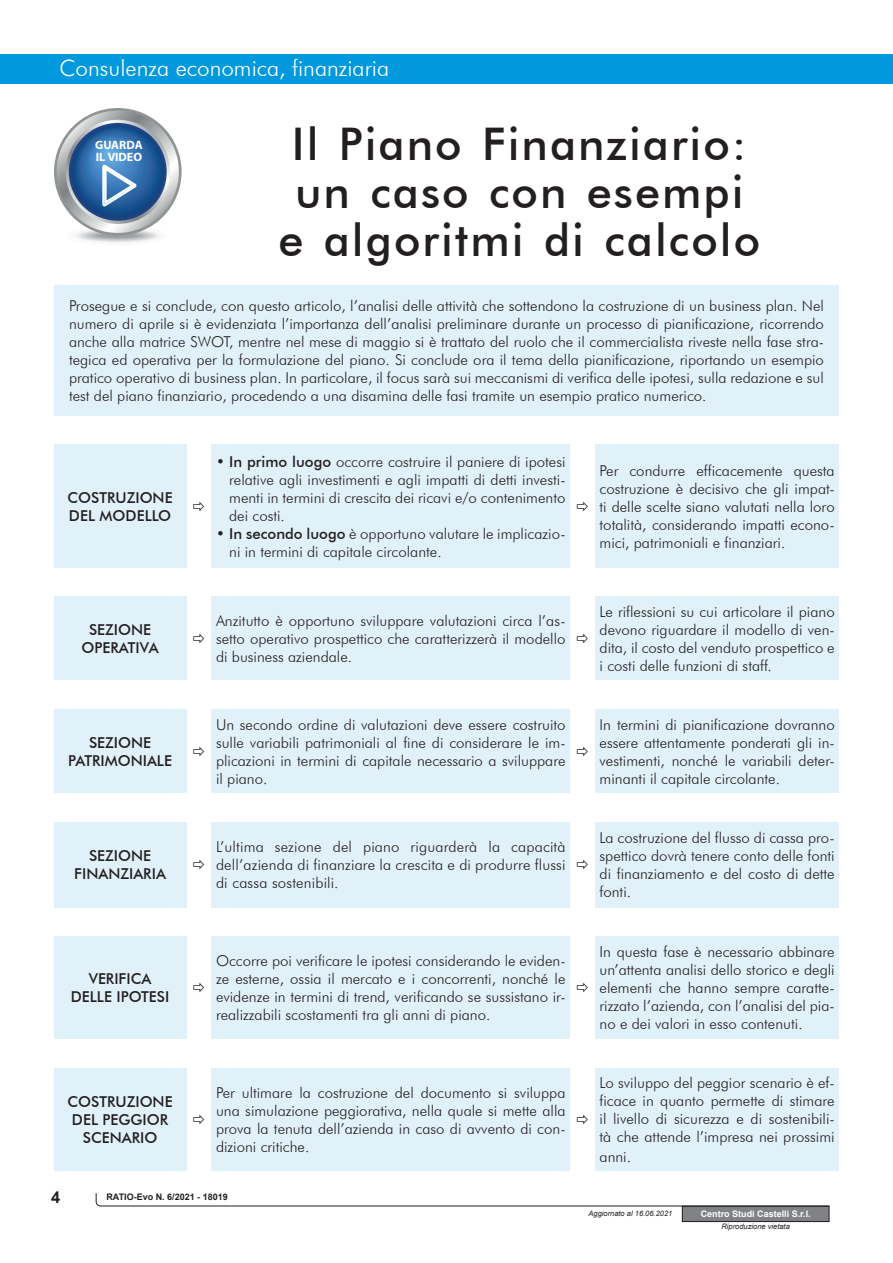
<style>
.page{position:relative;width:893px;height:1263px;background:#fff}
.page>*{position:absolute;margin:0;border:0;box-sizing:border-box;transform-origin:0 0}
.t1{font:500 45px "Futura BT";letter-spacing:.045em;color:#231f20}
.t2{font:300 22.5px "Futura BT";color:#fff}
.t3{font:700 16.5px "Arial";color:#231f20}
.t4{font:300 15px/18px "Futura BT";color:#231f20;text-align:justify}
.t5{font:500 15px "Futura BT";color:#231f20}
.t6{font:700 12.15px/12px "Myriad Pro";color:#fff}
.t7{font:700 9px "Arial";color:#fff}
.t8{font:700 9px "Arial";color:#231f20}
.t9{font:italic 7.5px "Arial";color:#231f20}
.s1{font-weight:500}
</style>
<div class="page">
<div style="left:0;top:54px;width:893px;height:30px;background:#09d"></div>
<div style="left:682px;top:1206px;width:147px;height:15px;background:#808285"></div>
<div style="left:682px;top:1206px;width:147px;height:16px;border:1px solid #231f20"></div>
<svg style="left:95px;top:1193px;width:735px;height:14px"></svg>
<div style="left:54px;top:285px;width:785px;height:131px;background:#e1f1fa"></div>
<div style="left:54px;top:445px;width:132px;height:123px;background:#e1f1fa"></div>
<div style="left:212px;top:445px;width:358px;height:123px;background:#e1f1fa"></div>
<div style="left:595px;top:445px;width:244px;height:123px;background:#e1f1fa"></div>
<div style="left:54px;top:597px;width:132px;height:83px;background:#e1f1fa"></div>
<div style="left:212px;top:597px;width:358px;height:83px;background:#e1f1fa"></div>
<div style="left:595px;top:597px;width:244px;height:83px;background:#e1f1fa"></div>
<div style="left:54px;top:709px;width:132px;height:84px;background:#e1f1fa"></div>
<div style="left:212px;top:709px;width:358px;height:84px;background:#e1f1fa"></div>
<div style="left:595px;top:709px;width:244px;height:84px;background:#e1f1fa"></div>
<div style="left:54px;top:822px;width:132px;height:85px;background:#e1f1fa"></div>
<div style="left:212px;top:822px;width:358px;height:85px;background:#e1f1fa"></div>
<div style="left:595px;top:822px;width:244px;height:85px;background:#e1f1fa"></div>
<div style="left:54px;top:936px;width:132px;height:103px;background:#e1f1fa"></div>
<div style="left:212px;top:936px;width:358px;height:103px;background:#e1f1fa"></div>
<div style="left:595px;top:936px;width:244px;height:103px;background:#e1f1fa"></div>
<div style="left:54px;top:1068px;width:132px;height:102px;background:#e1f1fa"></div>
<div style="left:212px;top:1068px;width:358px;height:102px;background:#e1f1fa"></div>
<div style="left:595px;top:1068px;width:244px;height:102px;background:#e1f1fa"></div>
<div style="left:70px;top:227px;width:96px;height:18px;background:#fafafa;border-radius:50%"></div>
<div style="left:76px;top:229px;width:84px;height:13px;background:#f5f5f5;border-radius:50%"></div>
<div style="left:76px;top:229px;width:83px;height:13px;background:#f2f3f4;border-radius:50%"></div>
<div style="left:77px;top:229px;width:81px;height:13px;background:#eeeeef;border-radius:50%"></div>
<div style="left:78px;top:230px;width:79px;height:12px;background:#eaebec;border-radius:50%"></div>
<div style="left:80px;top:230px;width:76px;height:11px;background:#e5e6e8;border-radius:50%"></div>
<div style="left:81px;top:230px;width:74px;height:11px;background:#e1e2e4;border-radius:50%"></div>
<div style="left:82px;top:230px;width:72px;height:11px;background:#dcdddf;border-radius:50%"></div>
<div style="left:83px;top:230px;width:70px;height:11px;background:#d8d9db;border-radius:50%"></div>
<div style="left:84px;top:231px;width:67px;height:10px;background:#d4d5d7;border-radius:50%"></div>
<div style="left:85px;top:231px;width:65px;height:9px;background:#d0d1d3;border-radius:50%"></div>
<div style="left:87px;top:231px;width:61px;height:9px;background:#c9cacc;border-radius:50%"></div>
<div style="left:89px;top:232px;width:58px;height:8px;background:#c5c6c8;border-radius:50%"></div>
<div style="left:90px;top:232px;width:56px;height:7px;background:#c1c2c4;border-radius:50%"></div>
<div style="left:91px;top:232px;width:54px;height:7px;background:#bdbec1;border-radius:50%"></div>
<div style="left:92px;top:232px;width:52px;height:7px;background:#b9babd;border-radius:50%"></div>
<div style="left:93px;top:233px;width:49px;height:6px;background:#b5b6b9;border-radius:50%"></div>
<div style="left:94px;top:233px;width:47px;height:5px;background:#b1b2b5;border-radius:50%"></div>
<div style="left:95px;top:233px;width:45px;height:5px;background:#adaeb2;border-radius:50%"></div>
<div style="left:96px;top:233px;width:43px;height:5px;background:#a9aaae;border-radius:50%"></div>
<div style="left:98px;top:233px;width:40px;height:5px;background:#a5a6aa;border-radius:50%"></div>
<hr style="left:99px;top:234px;width:38px;height:4px;background:#a1a3a6;border-radius:50%">
<hr style="left:100px;top:234px;width:36px;height:3px;background:#9d9fa2;border-radius:50%">
<svg style="left:54px;top:108px;width:128px;height:128px"></svg>
<svg style="left:57px;top:111px;width:122px;height:122px;background:#bfc1c1"></svg>
<svg style="left:66px;top:120px;width:104px;height:104px"></svg>
<svg style="left:69px;top:123px;width:98px;height:98px"></svg>
<svg style="left:71px;top:125px;width:93px;height:93px;background:#2a65a2"></svg>
<svg style="left:102px;top:163px;width:36px;height:45px"></svg>
<h2 class="t2" style="left:60px;top:55px;width:331px">Consulenza economica, finanziaria</h2>
<p class="t1" style="left:292px;top:117px;width:456px">Il Piano Finanziario:</p>
<p class="t1" style="left:295px;top:165px;width:450px">un caso con esempi</p>
<p class="t1" style="left:278px;top:213px;width:483px">e algoritmi di calcolo</p>
<p class="t4" style="left:69px;top:297px;width:756px">Prosegue e si conclude, con questo articolo, l’analisi delle attività che sottendono la costruzione di un business plan. Nel numero di aprile si è evidenziata l’importanza dell’analisi preliminare durante un processo di pianificazione, ricorrendo anche alla matrice SWOT, mentre nel mese di maggio si è trattato del ruolo che il commercialista riveste nella fase stra&shy;tegica ed operativa per la formulazione del piano. Si conclude ora il tema della pianificazione, riportando un esempio pratico operativo di business plan. In particolare, il focus sarà sui meccanismi di verifica delle ipotesi, sulla redazione e sul test del piano finanziario, procedendo a una disamina delle fasi tramite un esempio pratico numerico.</p>
<p class="t6" style="left:95px;top:138px;width:49px">GUARDA<br>IL VIDEO</p>
<p class="t5" style="left:68px;top:488px;width:107px">COSTRUZIONE</p>
<p class="t5" style="left:69px;top:506px;width:104px">DEL MODELLO</p>
<p class="t5" style="left:89px;top:621px;width:64px">SEZIONE</p>
<p class="t5" style="left:81px;top:639px;width:79px">OPERATIVA</p>
<p class="t5" style="left:89px;top:733px;width:64px">SEZIONE</p>
<p class="t5" style="left:68px;top:751px;width:105px">PATRIMONIALE</p>
<p class="t5" style="left:89px;top:847px;width:64px">SEZIONE</p>
<p class="t5" style="left:74px;top:865px;width:93px">FINANZIARIA</p>
<p class="t5" style="left:89px;top:970px;width:64px">VERIFICA</p>
<p class="t5" style="left:71px;top:988px;width:100px">DELLE IPOTESI</p>
<p class="t5" style="left:68px;top:1092px;width:107px">COSTRUZIONE</p>
<p class="t5" style="left:72px;top:1110px;width:98px">DEL PEGGIOR</p>
<p class="t5" style="left:83px;top:1128px;width:76px">SCENARIO</p>
<p class="t4" style="left:229px;top:452px;width:338px;text-indent:-13px">• <span class="s1">In primo luogo</span> occorre costruire il paniere di ipotesi relative agli investimenti e agli impatti di detti investi&shy;menti in termini di crescita dei ricavi e/o contenimento dei costi.</p>
<p class="t4" style="left:229px;top:524px;width:338px;text-indent:-13px">• <span class="s1">In secondo luogo</span> è opportuno valutare le implicazio&shy;ni in termini di capitale circolante.</p>
<p class="t4" style="left:600px;top:461px;width:237px">Per condurre efficacemente questa costruzione è decisivo che gli impat&shy;ti delle scelte siano valutati nella loro totalità, considerando impatti econo&shy;mici, patrimoniali e finanziari.</p>
<p class="t4" style="left:216px;top:612px;width:351px">Anzitutto è opportuno sviluppare valutazioni circa l’as&shy;setto operativo prospettico che caratterizzerà il modello di business aziendale.</p>
<p class="t4" style="left:600px;top:603px;width:237px">Le riflessioni su cui articolare il piano devono riguardare il modello di ven&shy;dita, il costo del venduto prospettico e i costi delle funzioni di staff.</p>
<p class="t4" style="left:216px;top:715px;width:351px">Un secondo ordine di valutazioni deve essere costruito sulle variabili patrimoniali al fine di considerare le im&shy;plicazioni in termini di capitale necessario a sviluppare il piano.</p>
<p class="t4" style="left:600px;top:715px;width:237px">In termini di pianificazione dovranno essere attentamente ponderati gli in&shy;vestimenti, nonché le variabili deter&shy;minanti il capitale circolante.</p>
<p class="t4" style="left:216px;top:838px;width:351px">L’ultima sezione del piano riguarderà la capacità dell’azienda di finanziare la crescita e di produrre flussi di cassa sostenibili.</p>
<p class="t4" style="left:600px;top:829px;width:237px">La costruzione del flusso di cassa pro&shy;spettico dovrà tenere conto delle fonti di finanziamento e del costo di dette fonti.</p>
<p class="t4" style="left:216px;top:952px;width:351px">Occorre poi verificare le ipotesi considerando le eviden&shy;ze esterne, ossia il mercato e i concorrenti, nonché le evidenze in termini di trend, verificando se sussistano ir&shy;realizzabili scostamenti tra gli anni di piano.</p>
<p class="t4" style="left:600px;top:943px;width:237px">In questa fase è necessario abbinare un’attenta analisi dello storico e degli elementi che hanno sempre caratte&shy;rizzato l’azienda, con l’analisi del pia&shy;no e dei valori in esso contenuti.</p>
<p class="t4" style="left:216px;top:1083px;width:351px">Per ultimare la costruzione del documento si sviluppa una simulazione peggiorativa, nella quale si mette alla prova la tenuta dell’azienda in caso di avvento di con&shy;dizioni critiche.</p>
<p class="t4" style="left:600px;top:1073px;width:237px">Lo sviluppo del peggior scenario è ef&shy;ficace in quanto permette di stimare il livello di sicurezza e di sostenibili&shy;tà che attende l’impresa nei prossimi</p>
<p class="t4" style="left:600px;top:1147px;width:33px">anni.</p>
<p class="t3" style="left:51px;top:1185px;width:11px">4</p>
<p class="t8" style="left:106px;top:1190px;width:123px">RATIO-Evo N. 6/2021 - 18019</p>
<p class="t9" style="left:589px;top:1208px;width:85px">Aggiornato al 16.06.2021</p>
<p class="t7" style="left:701px;top:1207px;width:112px">Centro Studi Castelli S.r.l.</p>
<p class="t9" style="left:721px;top:1221px;width:70px">Riproduzione vietata</p>
</div>
